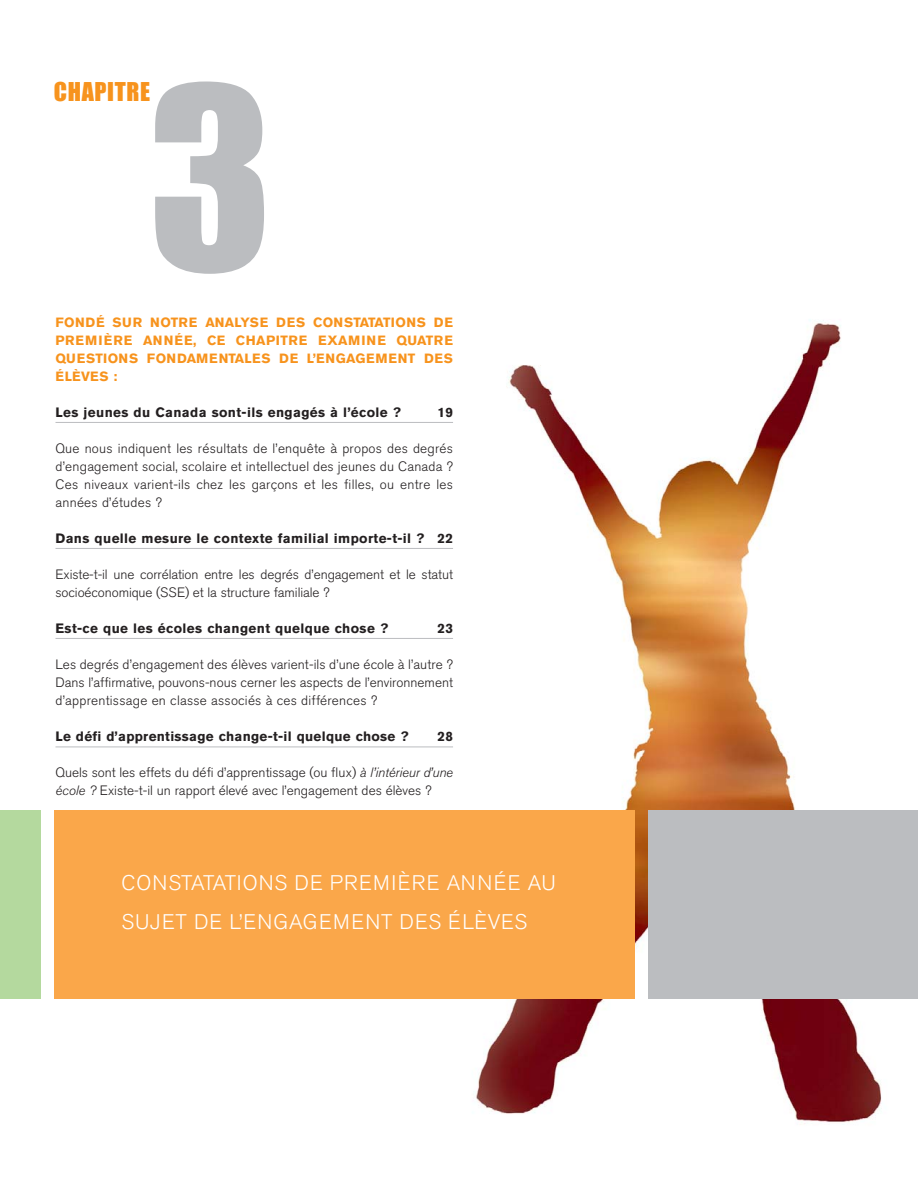
<style>
.page{position:relative;width:918px;height:1188px;background:#fff}
.page>*{position:absolute;margin:0;border:0;box-sizing:border-box;transform-origin:0 0}
.t1{font:234px "Impact";color:#bbbdc0}
.t2{font:24px "Impact";letter-spacing:.025em;color:#f7931d}
.t3{font:300 21px/39px "Akzidenz Grotesk BE";letter-spacing:.05em;color:#fff}
.t4{font:300 13.5px/18px "Akzidenz Grotesk BE";color:#231f20;text-align:justify}
.t5{font:700 13.5px "Akzidenz Grotesk BE";letter-spacing:.03em;color:#231f20}
.t6{font:700 13.35px/18px "Akzidenz Grotesk BE";letter-spacing:.04em;color:#f7931d;text-align:justify}
.s1{font-style:italic}
</style>
<div class="page">
<img style="left:438px;top:319px;width:444px;height:805px">
<div style="left:648px;top:810px;width:270px;height:189px;background:#bbbdc0"></div>
<div style="left:0;top:810px;width:40px;height:189px;background:#b4d99e"></div>
<hr style="left:56px;top:422px;width:397px;height:1px;background:#bbbdc0">
<hr style="left:56px;top:548px;width:397px;height:1px;background:#bbbdc0">
<hr style="left:56px;top:638px;width:397px;height:1px;background:#bbbdc0">
<hr style="left:56px;top:747px;width:397px;height:1px;background:#bbbdc0">
<div style="left:54px;top:810px;width:580px;height:189px;background:#faa74a"></div>
<h2 class="t2" style="left:54px;top:84px;width:98px">CHAPITRE</h2>
<h1 class="t1" style="left:148px;top:103px;width:126px">3</h1>
<p class="t6" style="left:56px;top:315px;width:399px">FONDÉ SUR NOTRE ANALYSE DES CONSTATATIONS DE PREMIÈRE ANNÉE, CE CHAPITRE EXAMINE QUATRE QUESTIONS FONDAMENTALES DE L’ENGAGEMENT DES ÉLÈVES :</p>
<p class="t5" style="left:56px;top:407px;width:347px">Les jeunes du Canada sont-ils engagés à l’école ?</p>
<p class="t5" style="left:438px;top:407px;width:17px">19</p>
<p class="t4" style="left:56px;top:441px;width:399px">Que nous indiquent les résultats de l’enquête à propos des degrés d’engagement social, scolaire et intellectuel des jeunes du Canada ?<br>Ces niveaux varient-ils chez les garçons et les filles, ou entre les années d’études ?</p>
<p class="t5" style="left:56px;top:533px;width:399px">Dans quelle mesure le contexte familial importe-t-il ? 22</p>
<p class="t4" style="left:56px;top:567px;width:399px">Existe-t-il une corrélation entre les degrés d’engagement et le statut socioéconomique (SSE) et la structure familiale ?</p>
<p class="t5" style="left:56px;top:623px;width:334px">Est-ce que les écoles changent quelque chose ?</p>
<p class="t5" style="left:438px;top:623px;width:17px">23</p>
<p class="t4" style="left:56px;top:657px;width:399px">Les degrés d’engagement des élèves varient-ils d’une école à l’autre ?<br>Dans l’affirmative, pouvons-nous cerner les aspects de l’environnement d’apprentissage en classe associés à ces différences ?</p>
<p class="t5" style="left:56px;top:731px;width:355px">Le défi d’apprentissage change-t-il quelque chose ?</p>
<p class="t5" style="left:438px;top:731px;width:17px">28</p>
<p class="t4" style="left:56px;top:765px;width:399px">Quels sont les effets du défi d’apprentissage (ou flux) <span class="s1">à l’intérieur d’une école ?</span> Existe-t-il un rapport élevé avec l’engagement des élèves ?</p>
<h3 class="t3" style="left:122px;top:865px;width:436px">CONSTATATIONS DE PREMIÈRE ANNÉE AU<br>SUJET DE L’ENGAGEMENT DES ÉLÈVES</h3>
</div>
